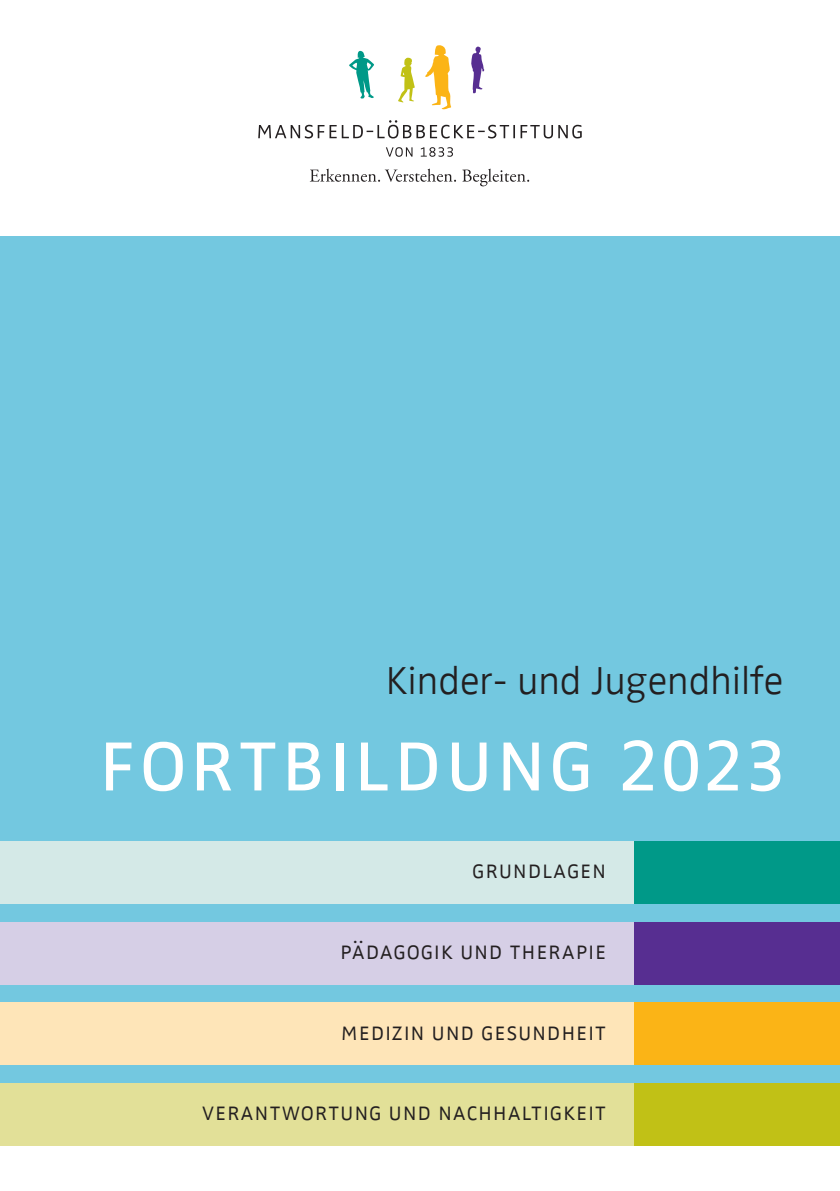
<style>
.page{position:relative;width:840px;height:1191px;background:#fff}
.page>*{position:absolute;margin:0;border:0;box-sizing:border-box;transform-origin:0 0}
.t1{font:300 93px "Zwo Sc Offc Pro";letter-spacing:-.005em;color:#fff}
.t2{font:300 40px "Zwo Offc Pro";color:#231f20}
.t3{font:300 26px "Zwo Sc Offc Pro";color:#231f20}
.s1{font-family:"Zwo Offc Pro";font-weight:400;font-size:74px}
</style>
<div class="page">
<div style="left:0;top:236px;width:839px;height:909px;background:#73c8e0"></div>
<div style="left:0;top:841px;width:839px;height:63px;background:#d4e9e7"></div>
<div style="left:634px;top:841px;width:205px;height:63px;background:#098"></div>
<div style="left:0;top:922px;width:839px;height:62px;background:#d6cfe6"></div>
<div style="left:634px;top:922px;width:205px;height:62px;background:#572e91"></div>
<div style="left:0;top:1002px;width:839px;height:63px;background:#fee5b8"></div>
<div style="left:634px;top:1002px;width:205px;height:63px;background:#fbb416"></div>
<div style="left:0;top:1083px;width:839px;height:62px;background:#e2e098"></div>
<div style="left:634px;top:1083px;width:205px;height:62px;background:#c1c116"></div>
<svg style="left:309px;top:169px;width:220px;height:17px"></svg>
<svg style="left:386px;top:147px;width:66px;height:10px"></svg>
<svg style="left:258px;top:120px;width:323px;height:18px"></svg>
<svg style="left:349px;top:51px;width:25px;height:48px"></svg>
<svg style="left:398px;top:58px;width:16px;height:45px"></svg>
<svg style="left:471px;top:47px;width:13px;height:46px"></svg>
<svg style="left:425px;top:45px;width:26px;height:65px"></svg>
<p class="t2" style="left:386px;top:650px;width:398px">Kinder- und Jugendhilfe</p>
<p class="t1" style="left:97px;top:689px;width:691px">fortbildung <span class="s1">2023</span></p>
<p class="t3" style="left:471px;top:850px;width:136px">grundlagen</p>
<p class="t3" style="left:340px;top:930px;width:268px">pädagogik und therapie</p>
<p class="t3" style="left:340px;top:1011px;width:267px">medizin und gesundheit</p>
<p class="t3" style="left:201px;top:1092px;width:406px">verantwortung und nachhaltigkeit</p>
</div>
